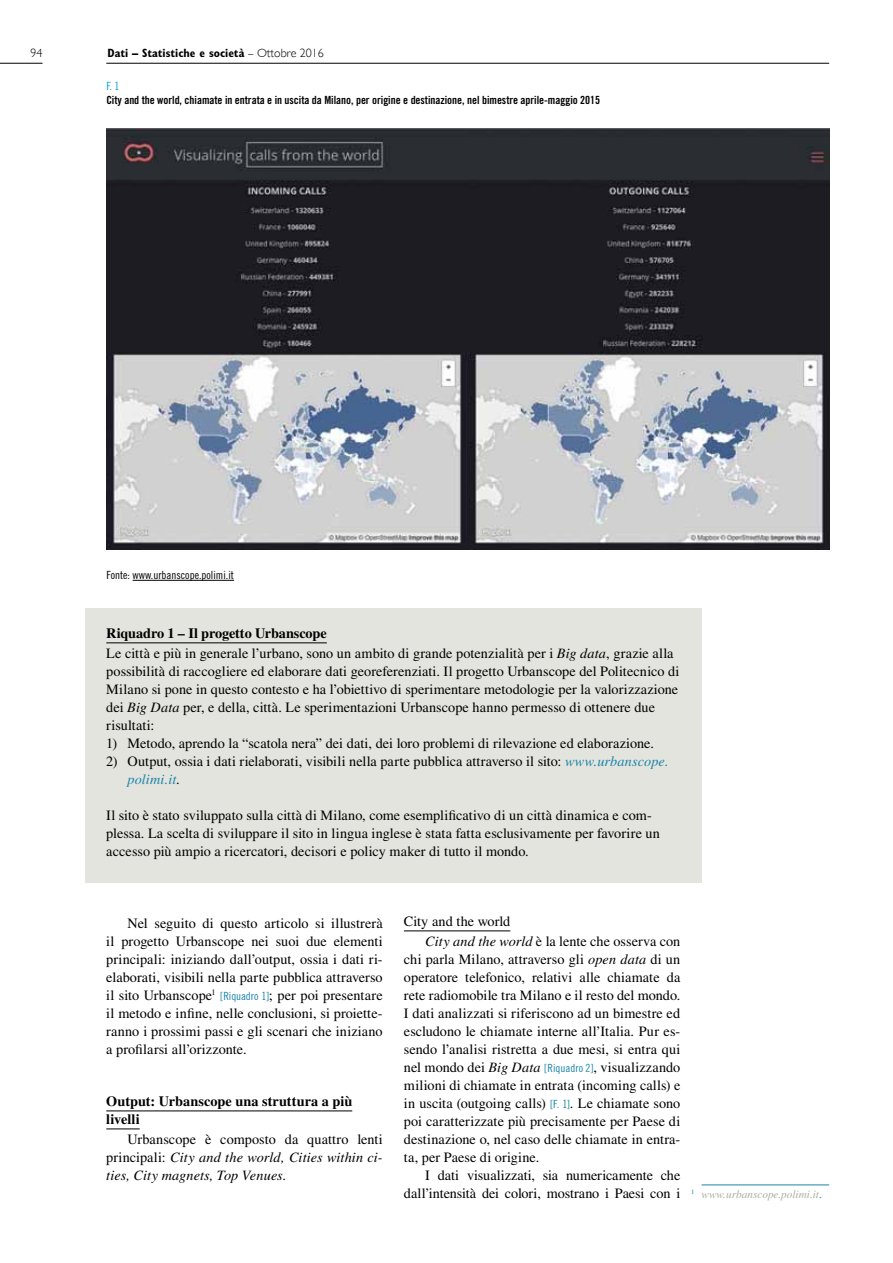
<style>
.page{position:relative;width:893px;height:1263px;background:#fff}
.page>*{position:absolute;margin:0;border:0;box-sizing:border-box;transform-origin:0 0}
.t1{font:14.25px/18px "Times LT Std";color:#000}
.t2{font:italic 14.25px/18px "Times LT Std";letter-spacing:.005em;color:#000;text-align:justify}
.t3{font:700 14.25px/18px "Times LT Std";letter-spacing:.005em;color:#000}
.t4{font:700 condensed 12px "Gill Sans MT Std";color:#000}
.t5{font:300 12px "Gill Sans";color:#000}
.t6{font:11.25px "Trade Gothic LT Std Bd Cn 20";color:#000}
.t7{font:11.25px "Trade Gothic LT Std Cn 18";color:#000}
.t8{font:italic 11.25px "Times LT Std";color:#acaf9f}
.t9{font:11.25px "Trade Gothic LT Std Cn 18";color:#009fdb}
.s1{font-family:"Gill Sans";font-weight:300;font-stretch:normal}
.s2{font-weight:700}
.s3{font-style:italic}
.s4{font-style:italic;color:#1a84aa}
.s5{font-family:"Trade Gothic LT Std Cn 18";font-size:11.25px;color:#1a84aa}
.s6{font-style:normal}
.s7{font-style:normal;color:#1a84aa}
</style>
<div class="page">
<hr style="left:106px;top:63px;width:723px;height:1px;background:#000">
<hr style="left:0;top:63px;width:43px;height:1px;background:#000">
<hr style="left:106px;top:1110px;width:246px;height:1px;background:#000">
<hr style="left:106px;top:1128px;width:34px;height:1px;background:#000">
<hr style="left:404px;top:930px;width:106px;height:1px;background:#000">
<div style="left:85px;top:609px;width:617px;height:274px;background:#e3e4dd"></div>
<hr style="left:106px;top:642px;width:221px;height:1px;background:#000">
<hr style="left:702px;top:1184px;width:127px;height:1px;background:#1a84aa">
<hr style="left:133px;top:580px;width:101px;height:1px;background:#000">
<img style="left:106px;top:128px;width:723px;height:422px">
<p class="t5" style="left:31px;top:46px;width:13px">94</p>
<p class="t4" style="left:108px;top:46px;width:218px">Dati – Statistiche e società <span class="s1">– Ottobre 2016</span></p>
<p class="t9" style="left:106px;top:79px;width:15px">F. 1</p>
<p class="t6" style="left:106px;top:93px;width:495px">City and the world, chiamate in entrata e in uscita da Milano, per origine e destinazione, nel bimestre aprile-maggio 2015</p>
<p class="t7" style="left:106px;top:568px;width:129px">Fonte: www.urbanscope.polimi.it</p>
<p class="t1" style="left:106px;top:624px;width:569px;line-height:19.5px"><span class="s2">Riquadro 1 – Il progetto Urbanscope<br></span>Le città e più in generale l’urbano, sono un ambito di grande potenzialità per i <span class="s3">Big data</span>, grazie alla</p>
<p class="t1" style="left:106px;top:662px;width:575px">possibilità di raccogliere ed elaborare dati georeferenziati. Il progetto Urbanscope del Politecnico di Milano si pone in questo contesto e ha l’obiettivo di sperimentare metodologie per la valorizzazione dei <span class="s3">Big Data</span> per, e della, città. Le sperimentazioni Urbanscope hanno permesso di ottenere due risultati:</p>
<p class="t1" style="left:106px;top:734px;width:549px">1) Metodo, aprendo la “scatola nera” dei dati, dei loro problemi di rilevazione ed elaborazione.</p>
<p class="t1" style="left:128px;top:752px;width:543px;text-indent:-21px">2) Output, ossia i dati rielaborati, visibili nella parte pubblica attraverso il sito: <span class="s4">www.urbanscope. polimi.it</span>.</p>
<p class="t1" style="left:106px;top:806px;width:555px">Il sito è stato sviluppato sulla città di Milano, come esemplificativo di un città dinamica e com&shy;plessa. La scelta di sviluppare il sito in lingua inglese è stata fatta esclusivamente per favorire un accesso più ampio a ricercatori, decisori e policy maker di tutto il mondo.</p>
<p class="t1" style="left:106px;top:914px;width:278px;text-align:justify;text-indent:21px">Nel seguito di questo articolo si illustrerà il progetto Urbanscope nei suoi due elementi principali: iniziando dall’output, ossia i dati ri&shy;elaborati, visibili nella parte pubblica attraverso il sito Urbanscope<sup>1</sup> <span class="s5">[Riquadro 1]</span>; per poi presentare il metodo e infine, nelle conclusioni, si proiette&shy;ranno i prossimi passi e gli scenari che iniziano a profilarsi all’orizzonte.</p>
<p class="t3" style="left:106px;top:1092px;width:247px">Output: Urbanscope una struttura a più livelli</p>
<p class="t2" style="left:106px;top:1130px;width:278px;text-indent:21px"><span class="s6">Urbanscope è composto da quattro lenti principali:</span> City and the world, Cities within ci&shy;ties, City magnets, Top Venues<span class="s6">.</span></p>
<p class="t1" style="left:425px;top:912px;width:257px;line-height:19.5px;text-indent:-21px">City and the world<br><span class="s3">City and the world</span> è la lente che osserva con</p>
<p class="t1" style="left:404px;top:950px;width:278px;text-align:justify">chi parla Milano, attraverso gli <span class="s3">open data</span> di un operatore telefonico, relativi alle chiamate da rete radiomobile tra Milano e il resto del mondo.<br>I dati analizzati si riferiscono ad un bimestre ed escludono le chiamate interne all’Italia. Pur es&shy;sendo l’analisi ristretta a due mesi, si entra qui nel mondo dei <span class="s3">Big Data</span> <span class="s5">[Riquadro 2]</span>, visualizzando milioni di chiamate in entrata (incoming calls) e in uscita (outgoing calls) <span class="s5">[F. 1]</span>. Le chiamate sono poi caratterizzate più precisamente per Paese di destinazione o, nel caso delle chiamate in entra&shy;ta, per Paese di origine.</p>
<p class="t1" style="left:404px;top:1166px;width:278px;text-align:right">I dati visualizzati, sia numericamente che dall’intensità dei colori, mostrano i Paesi con i</p>
<p class="t8" style="left:691px;top:1188px;width:132px"><sup>1</sup> www.urbanscope.polimi.it<span class="s7">.</span></p>
</div>
